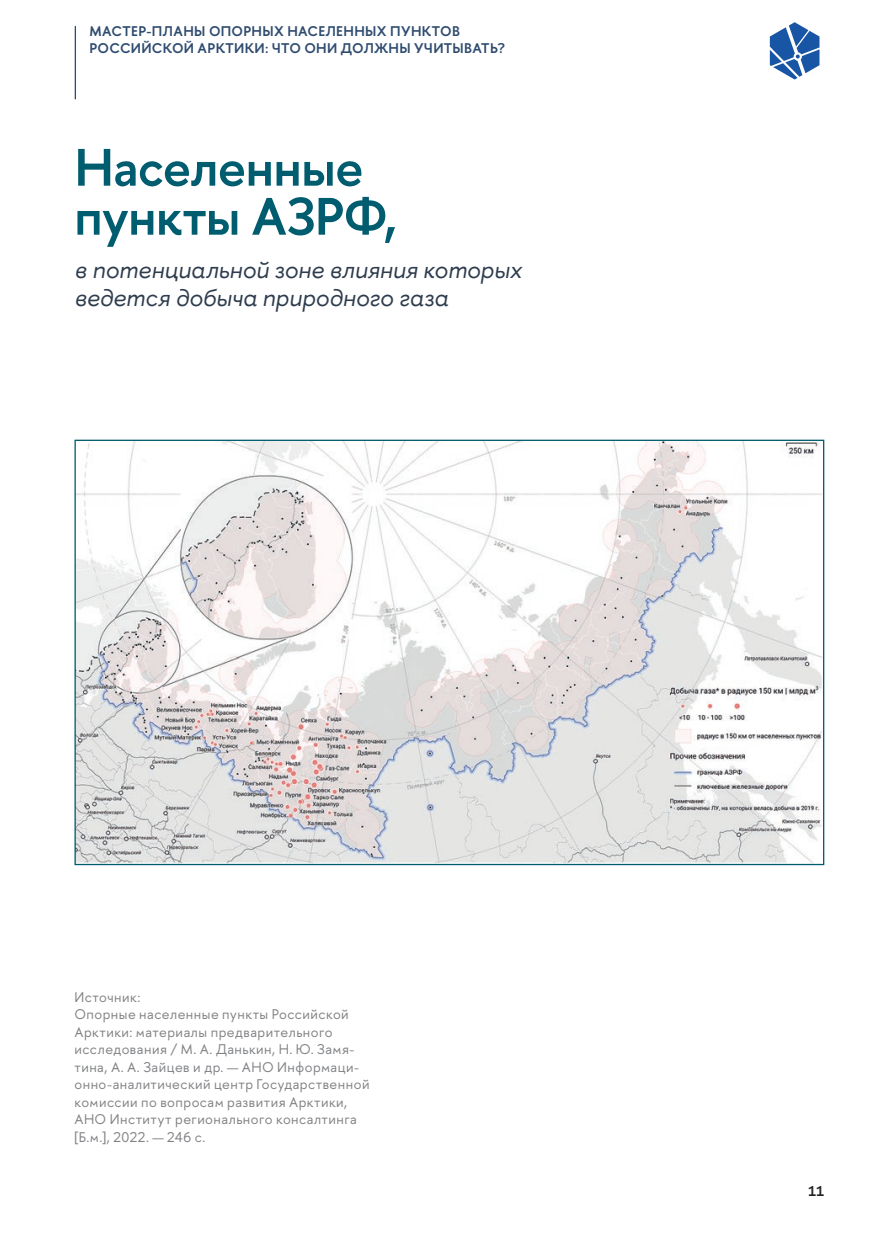
<style>
.page{position:relative;width:874px;height:1241px;background:#fff}
.page>*{position:absolute;margin:0;border:0;box-sizing:border-box;transform-origin:0 0}
.t1{font:600 52.5px/49px "HSE Sans";letter-spacing:-.005em;color:#005d6f}
.t2{font:italic 24.5px/28px "HSE Sans";letter-spacing:-.005em;color:#2e3c4d}
.t3{font:14px/17.5px "HSE Sans";letter-spacing:.035em;color:#808285}
.t4{font:600 14px/17.5px "HSE Sans";letter-spacing:.025em;color:#2f4c6f}
.t5{font:600 14px "HSE Sans";color:#231f20}
</style>
<div class="page">
<svg style="left:74px;top:439px;width:750px;height:426px"></svg>
<svg style="left:769px;top:22px;width:50px;height:57px"></svg>
<hr style="left:75px;top:26px;width:1px;height:73px;background:#2f4c6f">
<p class="t4" style="left:89px;top:22px;width:417px">МАСТЕР-ПЛАНЫ ОПОРНЫХ НАСЕЛЕННЫХ ПУНКТОВ<br>РОССИЙСКОЙ АРКТИКИ: ЧТО ОНИ ДОЛЖНЫ УЧИТЫВАТЬ?</p>
<h1 class="t1" style="left:74px;top:143px;width:324px">Населенные пункты АЗРФ,</h1>
<h2 class="t2" style="left:74px;top:255px;width:448px">в потенциальной зоне влияния которых ведется добыча природного газа</h2>
<p class="t3" style="left:74px;top:988px;width:296px">Источник:<br>Опорные населенные пункты Российской Арктики: материалы предварительного исследования / М. А. Данькин, Н. Ю. Замя&shy;тина, А. А. Зайцев и др. — АНО Информаци&shy;онно-аналитический центр Государственной комиссии по вопросам развития Арктики, АНО Институт регионального консалтинга [Б.м.], 2022. — 246 с.</p>
<p class="t5" style="left:808px;top:1182px;width:17px">11</p>
</div>
